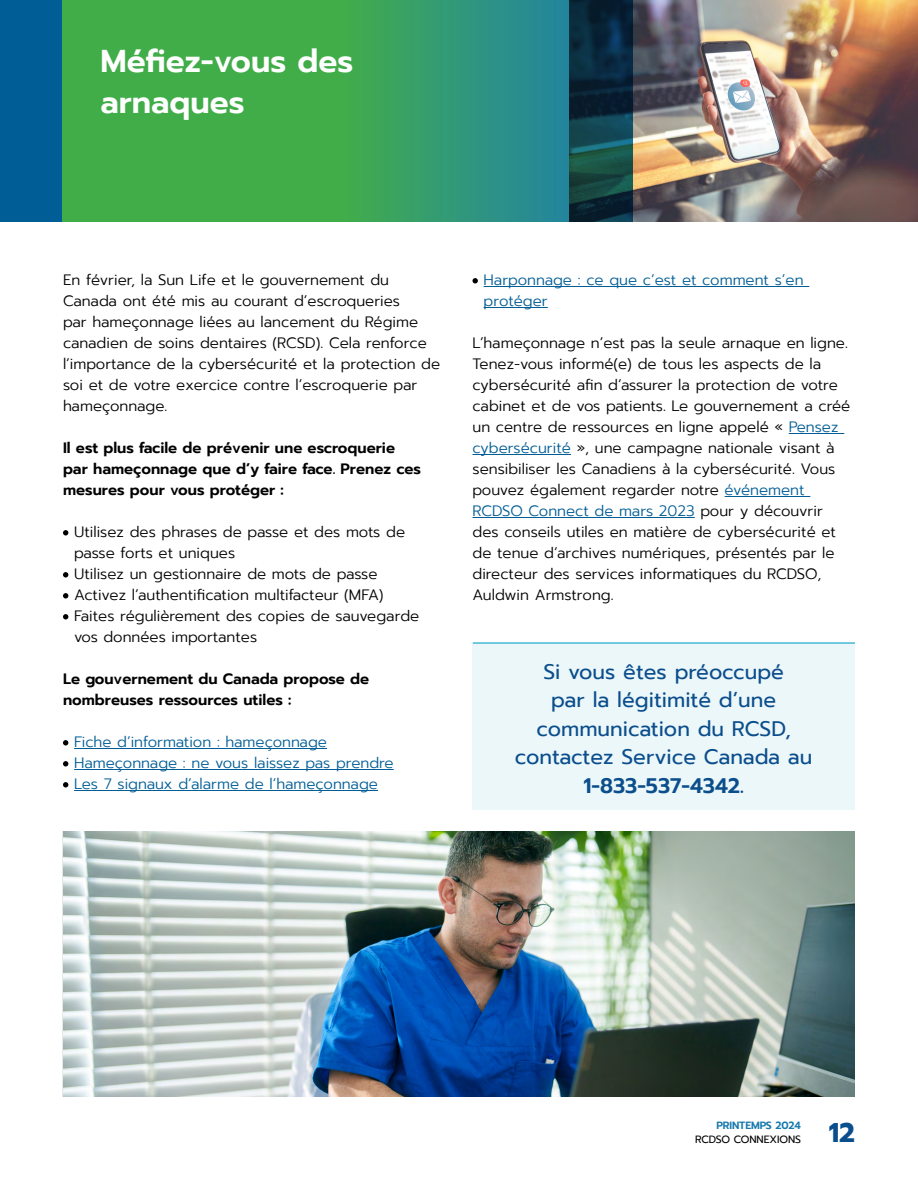
<style>
.page{position:relative;width:918px;height:1188px;background:#fff}
.page>*{position:absolute;margin:0;border:0;box-sizing:border-box;transform-origin:0 0}
.t1{font:600 31.5px/40.5px "Prompt";color:#fff}
.t2{font:700 27px "Prompt";color:#0b4e8c}
.t3{font:21px/28.5px "Prompt";color:#0b4e8c;text-align:center}
.t4{font:300 15px/21px "Prompt";color:#000}
.t5{font:600 15px/21px "Prompt";color:#000}
.t6{font:300 15px "Prompt";color:#005d95}
.t7{font:10.5px "Prompt";letter-spacing:-.01em;color:#000}
.t8{font:600 10.5px "Prompt";letter-spacing:-.01em;color:#1879ae}
.s1{color:#005d95}
.s2{font-weight:600}
</style>
<div class="page">
<img style="left:632px;top:0;width:286px;height:222px">
<svg style="left:62px;top:0;width:570px;height:222px;background:#35975a"></svg>
<div style="left:0;top:0;width:62px;height:222px;background:#005d95"></div>
<hr style="left:74px;top:748px;width:253px;height:1px;background:#005d95">
<hr style="left:74px;top:769px;width:320px;height:1px;background:#005d95">
<hr style="left:74px;top:790px;width:304px;height:1px;background:#005d95">
<svg style="left:63px;top:530px;width:5px;height:6px"></svg>
<svg style="left:63px;top:572px;width:5px;height:6px"></svg>
<svg style="left:63px;top:593px;width:5px;height:5px"></svg>
<svg style="left:63px;top:614px;width:5px;height:6px"></svg>
<svg style="left:63px;top:740px;width:5px;height:6px"></svg>
<svg style="left:63px;top:761px;width:5px;height:5px"></svg>
<svg style="left:63px;top:782px;width:5px;height:6px"></svg>
<hr style="left:484px;top:286px;width:325px;height:1px;background:#005d95">
<hr style="left:484px;top:307px;width:64px;height:1px;background:#005d95">
<hr style="left:789px;top:433px;width:55px;height:1px;background:#005d95">
<hr style="left:472px;top:454px;width:99px;height:1px;background:#005d95">
<hr style="left:725px;top:496px;width:85px;height:1px;background:#005d95">
<hr style="left:472px;top:517px;width:223px;height:1px;background:#005d95">
<svg style="left:473px;top:278px;width:5px;height:6px"></svg>
<div style="left:472px;top:643px;width:383px;height:167px;background:#ecf7fa"></div>
<hr style="left:473px;top:642px;width:382px;height:2px;background:#0ea1ca">
<img style="left:63px;top:831px;width:792px;height:265px">
<h1 class="t1" style="left:100px;top:41px;width:254px">Méfiez-vous des arnaques</h1>
<p class="t4" style="left:63px;top:269px;width:379px">En février, la Sun Life et le gouvernement du Canada ont été mis au courant d’escroqueries<br>par hameçonnage liées au lancement du Régime canadien de soins dentaires (RCSD). Cela renforce l’importance de la cybersécurité et la protection de soi et de votre exercice contre l’escroquerie par hameçonnage.</p>
<p class="t5" style="left:63px;top:437px;width:360px">Il est plus facile de prévenir une escroquerie par hameçonnage que d’y faire face. Prenez ces mesures pour vous protéger :</p>
<p class="t4" style="left:74px;top:521px;width:347px">Utilisez des phrases de passe et des mots de passe forts et uniques<br>Utilisez un gestionnaire de mots de passe Activez l’authentification multifacteur (MFA)<br>Faites régulièrement des copies de sauvegarde vos données importantes</p>
<p class="t5" style="left:63px;top:668px;width:308px">Le gouvernement du Canada propose de nombreuses ressources utiles :</p>
<p class="t6" style="left:74px;top:731px;width:254px">Fiche d’information : hameçonnage</p>
<p class="t6" style="left:74px;top:752px;width:321px">Hameçonnage : ne vous laissez pas prendre</p>
<p class="t6" style="left:74px;top:773px;width:305px">Les 7 signaux d’alarme de l’hameçonnage</p>
<p class="t6" style="left:484px;top:269px;width:322px">Harponnage : ce que c’est et comment s’en</p>
<p class="t6" style="left:484px;top:290px;width:66px">protéger</p>
<p class="t4" style="left:472px;top:332px;width:379px">L’hameçonnage n’est pas la seule arnaque en ligne.<br>Tenez-vous informé(e) de tous les aspects de la cybersécurité afin d’assurer la protection de votre cabinet et de vos patients. Le gouvernement a créé un centre de ressources en ligne appelé « <span class="s1">Pensez</span></p>
<p class="t4" style="left:472px;top:437px;width:364px"><span class="s1">cybersécurité</span> », une campagne nationale visant à sensibiliser les Canadiens à la cybersécurité. Vous</p>
<p class="t4" style="left:472px;top:479px;width:334px">pouvez également regarder notre <span class="s1">événement</span></p>
<p class="t4" style="left:472px;top:500px;width:365px"><span class="s1">RCDSO Connect de mars 2023</span> pour y découvrir des conseils utiles en matière de cybersécurité et de tenue d’archives numériques, présentés par le directeur des services informatiques du RCDSO, Auldwin Armstrong.</p>
<p class="t3" style="left:515px;top:657px;width:299px">Si vous êtes préoccupé<br>par la légitimité d’une communication du RCSD, contactez Service Canada au<br><span class="s2">1-833-537-4342.</span></p>
<p class="t8" style="left:716px;top:1118px;width:86px">PRINTEMPS 2024</p>
<p class="t7" style="left:695px;top:1132px;width:107px">RCDSO CONNEXIONS</p>
<h2 class="t2" style="left:829px;top:1112px;width:28px">12</h2>
</div>
